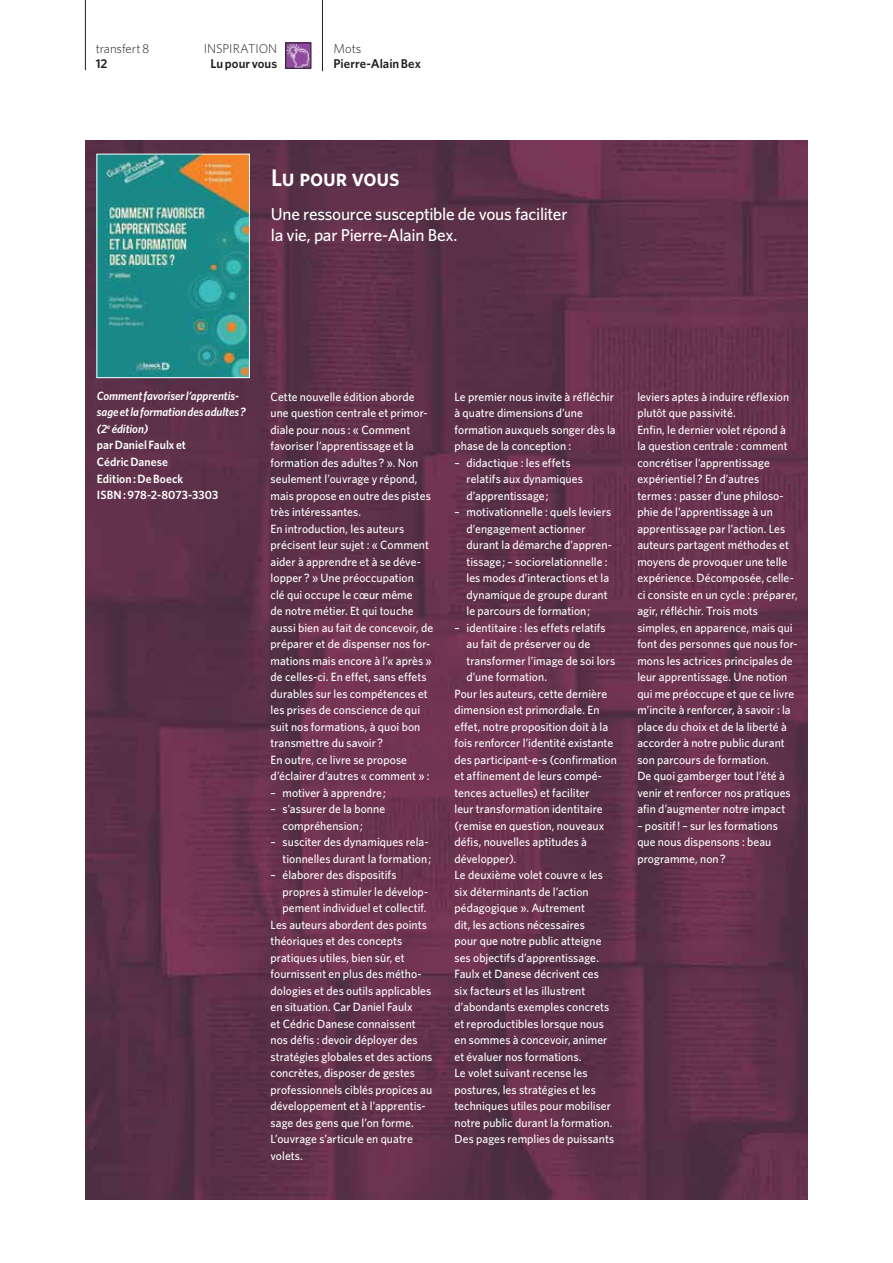
<style>
.page{position:relative;width:893px;height:1263px;background:#fff}
.page>*{position:absolute;margin:0;border:0;box-sizing:border-box;transform-origin:0 0}
.t1{font:24px "Whitney HTF Semi Bold SC";letter-spacing:-.01em;color:#fff}
.t2{font:500 17.25px/20.7px "Whitney HTF";letter-spacing:-.015em;color:#fff}
.t3{font:600 12.75px "Whitney HTF";color:#231f20}
.t4{font:300 12.75px "Whitney HTF";color:#231f20}
.t5{font:500 12px/16.5px "Whitney HTF";letter-spacing:.005em;color:#fff}
.t6{font:italic 600 12px/16.5px "Whitney HTF";letter-spacing:-.005em;color:#fff}
.s1{font-style:normal}
</style>
<div class="page">
<hr style="left:85px;top:0;width:1px;height:70px;background:#231f20">
<img style="left:85px;top:140px;width:723px;height:1059px">
<img style="left:99px;top:156px;width:149px;height:220px">
<div style="left:97px;top:154px;width:153px;height:224px;border:1px solid #fff"></div>
<hr style="left:322px;top:0;width:1px;height:71px;background:#231f20">
<img style="left:287px;top:45px;width:22px;height:22px">
<div style="left:285px;top:43px;width:26px;height:26px;border:1px solid #231f20"></div>
<p class="t4" style="left:96px;top:41px;width:55px">transfert 8</p>
<p class="t3" style="left:96px;top:56px;width:13px">12</p>
<p class="t4" style="left:204px;top:41px;width:75px">INSPIRATION</p>
<p class="t3" style="left:211px;top:56px;width:68px">Lu pour vous</p>
<p class="t4" style="left:334px;top:41px;width:29px">Mots</p>
<p class="t3" style="left:334px;top:56px;width:89px">Pierre-Alain Bex</p>
<h1 class="t1" style="left:271px;top:163px;width:130px">Lu pour vous</h1>
<h2 class="t2" style="left:271px;top:203px;width:298px">Une ressource susceptible de vous faciliter la vie, par Pierre-Alain Bex.</h2>
<p class="t6" style="left:97px;top:387px;width:150px">Comment favoriser l’apprentis&shy;sage et la formation des adultes? (2<sup>e</sup> édition)<br><span class="s1">par Daniel Faulx et<br>Cédric Danese<br>Edition: De Boeck<br>ISBN: 978-2-8073-3303</span></p>
<p class="t5" style="left:271px;top:388px;width:164px">Cette nouvelle édition aborde une question centrale et primor&shy;diale pour nous : « Comment favoriser l’apprentissage et la formation des adultes? ». Non seulement l’ouvrage y répond, mais propose en outre des pistes très intéressantes.<br>En introduction, les auteurs précisent leur sujet : « Comment aider à apprendre et à se déve&shy;lopper? » Une préoccupation<br>clé qui occupe le cœur même<br>de notre métier. Et qui touche aussi bien au fait de concevoir, de préparer et de dispenser nos for&shy;mations mais encore à l’« après » de celles-ci. En effet, sans effets durables sur les compétences et les prises de conscience de qui suit nos formations, à quoi bon transmettre du savoir?<br>En outre, ce livre se propose d’éclairer d’autres « comment » :</p>
<p class="t5" style="left:271px;top:784px;width:117px">– motiver à apprendre;</p>
<p class="t5" style="left:283px;top:800px;width:104px;text-indent:-12px">– s’assurer de la bonne compréhension;</p>
<p class="t5" style="left:271px;top:833px;width:162px;text-align:right">– susciter des dynamiques rela&shy;tionnelles durant la formation;</p>
<p class="t5" style="left:271px;top:866px;width:127px">– élaborer des dispositifs</p>
<p class="t5" style="left:283px;top:883px;width:147px">propres à stimuler le dévelop-</p>
<p class="t5" style="left:283px;top:899px;width:146px">pement individuel et collectif.</p>
<p class="t5" style="left:271px;top:916px;width:158px">Les auteurs abordent des points</p>
<p class="t5" style="left:271px;top:932px;width:133px">théoriques et des concepts</p>
<p class="t5" style="left:271px;top:949px;width:136px">pratiques utiles, bien sûr, et</p>
<p class="t5" style="left:271px;top:965px;width:152px">fournissent en plus des métho-</p>
<p class="t5" style="left:271px;top:982px;width:162px">dologies et des outils applicables</p>
<p class="t5" style="left:271px;top:998px;width:143px">en situation. Car Daniel Faulx</p>
<p class="t5" style="left:271px;top:1015px;width:147px">et Cédric Danese connaissent</p>
<p class="t5" style="left:271px;top:1031px;width:148px">nos défis : devoir déployer des</p>
<p class="t5" style="left:271px;top:1048px;width:163px">stratégies globales et des actions</p>
<p class="t5" style="left:271px;top:1064px;width:146px">concrètes, disposer de gestes</p>
<p class="t5" style="left:271px;top:1081px;width:163px">professionnels ciblés propices au</p>
<p class="t5" style="left:271px;top:1097px;width:157px">développement et à l’apprentis-</p>
<p class="t5" style="left:271px;top:1114px;width:145px">sage des gens que l’on forme.</p>
<p class="t5" style="left:271px;top:1130px;width:144px">L’ouvrage s’articule en quatre</p>
<p class="t5" style="left:271px;top:1147px;width:34px">volets.</p>
<p class="t5" style="left:454px;top:388px;width:163px">Le premier nous invite à réfléchir à quatre dimensions d’une formation auxquels songer dès la phase de la conception :</p>
<p class="t5" style="left:466px;top:454px;width:118px;text-indent:-12px">– didactique : les effets relatifs aux dynamiques d’apprentissage;</p>
<p class="t5" style="left:466px;top:503px;width:147px;text-indent:-12px">– motivationnelle : quels leviers d’engagement actionner durant la démarche d’appren&shy;tissage; – sociorelationnelle : les modes d’interactions et la dynamique de groupe durant le parcours de formation;</p>
<p class="t5" style="left:454px;top:619px;width:153px">– identitaire : les effets relatifs</p>
<p class="t5" style="left:466px;top:635px;width:125px">au fait de préserver ou de</p>
<p class="t5" style="left:466px;top:652px;width:150px">transformer l’image de soi lors</p>
<p class="t5" style="left:466px;top:668px;width:82px">d’une formation.</p>
<p class="t5" style="left:454px;top:685px;width:154px">Pour les auteurs, cette dernière</p>
<p class="t5" style="left:454px;top:701px;width:146px">dimension est primordiale. En</p>
<p class="t5" style="left:454px;top:718px;width:155px">effet, notre proposition doit à la</p>
<p class="t5" style="left:454px;top:734px;width:160px">fois renforcer l’identité existante</p>
<p class="t5" style="left:454px;top:751px;width:164px">des participant-e-s (confirmation</p>
<p class="t5" style="left:454px;top:767px;width:149px">et affinement de leurs compé-</p>
<p class="t5" style="left:454px;top:784px;width:137px">tences actuelles) et faciliter</p>
<p class="t5" style="left:454px;top:800px;width:150px">leur transformation identitaire</p>
<p class="t5" style="left:454px;top:817px;width:151px">(remise en question, nouveaux</p>
<p class="t5" style="left:454px;top:833px;width:134px">défis, nouvelles aptitudes à</p>
<p class="t5" style="left:454px;top:850px;width:63px">développer).</p>
<p class="t5" style="left:454px;top:866px;width:150px">Le deuxième volet couvre « les</p>
<p class="t5" style="left:454px;top:883px;width:136px">six déterminants de l’action</p>
<p class="t5" style="left:454px;top:899px;width:132px">pédagogique ». Autrement</p>
<p class="t5" style="left:454px;top:916px;width:132px">dit, les actions nécessaires</p>
<p class="t5" style="left:454px;top:932px;width:149px">pour que notre public atteigne</p>
<p class="t5" style="left:454px;top:949px;width:146px">ses objectifs d’apprentissage.</p>
<p class="t5" style="left:454px;top:965px;width:146px">Faulx et Danese décrivent ces</p>
<p class="t5" style="left:454px;top:982px;width:132px">six facteurs et les illustrent</p>
<p class="t5" style="left:454px;top:998px;width:156px">d’abondants exemples concrets</p>
<p class="t5" style="left:454px;top:1015px;width:151px">et reproductibles lorsque nous</p>
<p class="t5" style="left:454px;top:1031px;width:154px">en sommes à concevoir, animer</p>
<p class="t5" style="left:454px;top:1048px;width:129px">et évaluer nos formations.</p>
<p class="t5" style="left:454px;top:1064px;width:135px">Le volet suivant recense les</p>
<p class="t5" style="left:454px;top:1081px;width:143px">postures, les stratégies et les</p>
<p class="t5" style="left:454px;top:1097px;width:158px">techniques utiles pour mobiliser</p>
<p class="t5" style="left:454px;top:1114px;width:159px">notre public durant la formation.</p>
<p class="t5" style="left:454px;top:1130px;width:161px">Des pages remplies de puissants</p>
<p class="t5" style="left:637px;top:388px;width:162px">leviers aptes à induire réflexion plutôt que passivité.<br>Enfin, le dernier volet répond à<br>la question centrale : comment concrétiser l’apprentissage expérientiel? En d’autres<br>termes : passer d’une philoso&shy;phie de l’apprentissage à un apprentissage par l’action. Les auteurs partagent méthodes et moyens de provoquer une telle expérience. Décomposée, celle&shy;ci consiste en un cycle : préparer, agir, réfléchir. Trois mots simples, en apparence, mais qui font des personnes que nous for&shy;mons les actrices principales de leur apprentissage. Une notion qui me préoccupe et que ce livre m’incite à renforcer, à savoir : la place du choix et de la liberté à accorder à notre public durant son parcours de formation.<br>De quoi gamberger tout l’été à venir et renforcer nos pratiques afin d’augmenter notre impact</p>
<p class="t5" style="left:637px;top:817px;width:142px">– positif! – sur les formations que nous dispensons : beau programme, non?</p>
</div>
